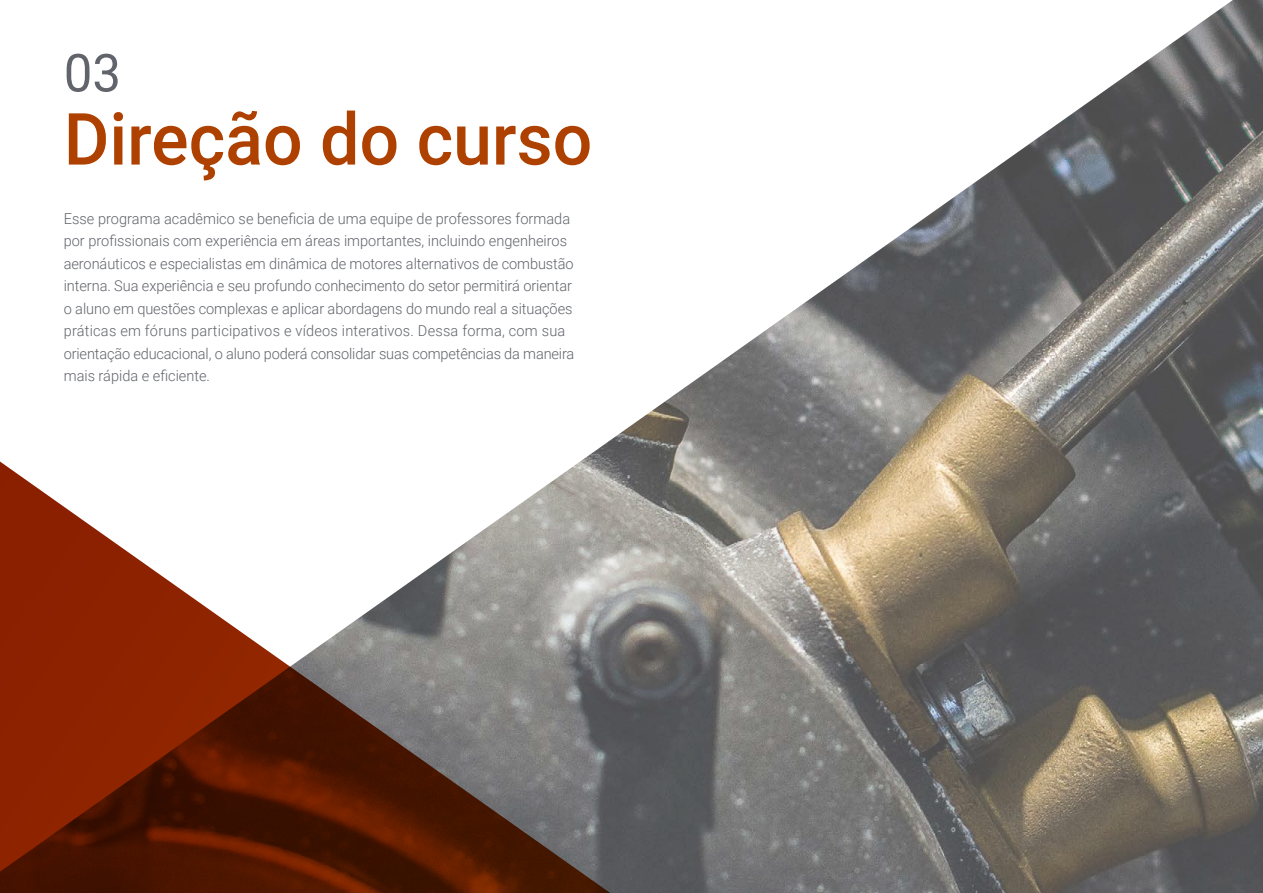
<style>
.page{position:relative;width:1263px;height:893px;background:#fff}
.page>*{position:absolute;margin:0;border:0;box-sizing:border-box;transform-origin:0 0}
.t1{font:500 72px "Roboto";color:#ae4000}
.t2{font:52.5px "Roboto";color:#61646a}
.t3{font:300 15px/22.5px "Roboto";letter-spacing:-.005em;color:#61646a}
</style>
<div class="page">
<img style="left:602px;top:0;width:661px;height:893px">
<svg style="left:0;top:446px;width:640px;height:447px"></svg>
<h2 class="t2" style="left:64px;top:36px;width:59px">03</h2>
<h1 class="t1" style="left:64px;top:89px;width:530px">Direção do curso</h1>
<p class="t3" style="left:64px;top:207px;width:512px">Esse programa acadêmico se beneficia de uma equipe de professores formada por profissionais com experiência em áreas importantes, incluindo engenheiros aeronáuticos e especialistas em dinâmica de motores alternativos de combustão interna. Sua experiência e seu profundo conhecimento do setor permitirá orientar o aluno em questões complexas e aplicar abordagens do mundo real a situações práticas em fóruns participativos e vídeos interativos. Dessa forma, com sua orientação educacional, o aluno poderá consolidar suas competências da maneira mais rápida e eficiente.</p>
</div>
